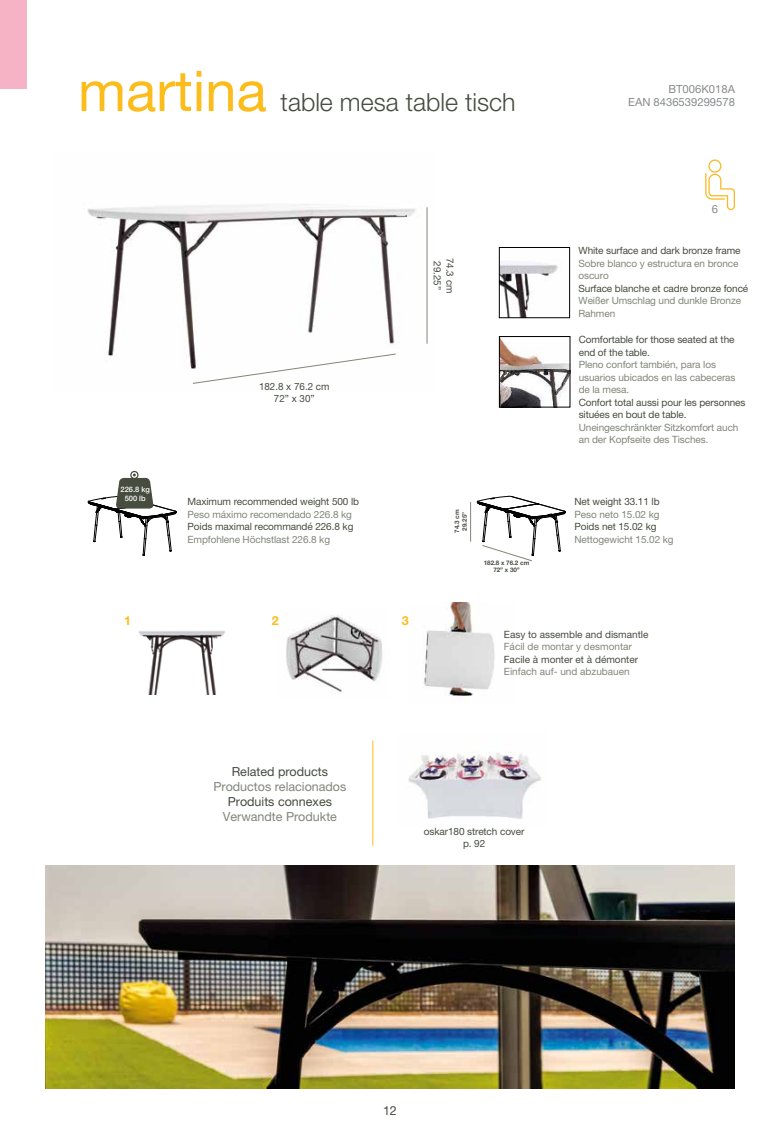
<style>
.page{position:relative;width:780px;height:1134px;background:#fff}
.page>*{position:absolute;margin:0;border:0;box-sizing:border-box;transform-origin:0 0}
.t1{font:56.25px "Helvetica Neue LT Pro";color:#fcbd1c}
.t2{font:300 25px "Helvetica Neue LT Pro";color:#464c3e}
.t3{font:12.5px "Helvetica Neue LT Pro";color:#818678}
.t4{font:12.5px "Helvetica Neue LT Pro";color:#464c3e}
.t5{font:700 12.5px "Helvetica Neue LT Pro";color:#fcbd1c}
.t6{font:11.25px/13.5px "Helvetica Neue LT Pro";color:#888b8d;text-align:right}
.t7{font:10px/12.5px "Helvetica Neue LT Pro";letter-spacing:-.01em;color:#464c3e;text-align:center}
.t8{font:10px/12.5px "Helvetica Neue LT Pro";letter-spacing:-.01em;color:#818678}
.t9{font:500 7.5px/8.8px "Helvetica Neue LT Pro";color:#fff;text-align:center}
.t10{font:700 6.25px/7.5px "Helvetica Neue LT Pro";color:#464c3e;text-align:center}
</style>
<div class="page">
<img style="left:139px;top:630px;width:87px;height:65px">
<img style="left:424px;top:602px;width:71px;height:94px">
<img style="left:286px;top:614px;width:97px;height:78px">
<img style="left:87px;top:204px;width:340px;height:165px">
<img style="left:501px;top:261px;width:57px;height:55px">
<div style="left:499px;top:247px;width:71px;height:71px;border:1px solid #000"></div>
<img style="left:45px;top:865px;width:690px;height:224px">
<svg style="left:192px;top:354px;width:204px;height:30px"></svg>
<svg style="left:477px;top:496px;width:89px;height:65px"></svg>
<hr style="left:470px;top:502px;width:1px;height:40px;background:#828678">
<hr style="left:427px;top:207px;width:1px;height:137px;background:#828678">
<svg style="left:88px;top:470px;width:89px;height:86px"></svg>
<svg style="left:705px;top:159px;width:30px;height:51px"></svg>
<img style="left:501px;top:338px;width:67px;height:67px">
<div style="left:499px;top:336px;width:71px;height:71px;border:1px solid #000"></div>
<div style="left:0;top:0;width:27px;height:89px;background:#f5b3c5"></div>
<img style="left:408px;top:752px;width:133px;height:67px">
<hr style="left:372px;top:741px;width:1px;height:105px;background:#fcbd1c">
<h1 class="t1" style="left:78px;top:57px;width:190px">martina</h1>
<h2 class="t2" style="left:280px;top:87px;width:236px">table mesa table tisch</h2>
<p class="t6" style="left:628px;top:82px;width:108px">BT006K018A<br>EAN 8436539299578</p>
<p class="t6" style="left:712px;top:202px;width:8px">6</p>
<p class="t9" style="left:120px;top:485px;width:31px">226.8 kg<br>500 lb</p>
<p class="t7" style="left:259px;top:380px;width:72px">182.8 x 76.2 cm<br>72” x 30”</p>
<p class="t7" style="left:187px;top:495px;width:173px">Maximum recommended weight 500 lb</p>
<p class="t8" style="left:187px;top:508px;width:166px">Peso máximo recomendado 226.8 kg</p>
<p class="t7" style="left:187px;top:520px;width:167px">Poids maximal recommandé 226.8 kg</p>
<p class="t8" style="left:187px;top:533px;width:144px">Empfohlene Höchstlast 226.8 kg</p>
<p class="t5" style="left:124px;top:612px;width:8px">1</p>
<p class="t5" style="left:272px;top:612px;width:8px">2</p>
<p class="t5" style="left:402px;top:612px;width:8px">3</p>
<p class="t7" style="left:444px;top:261px;width:30px;rotate:90deg">29.25”</p>
<p class="t7" style="left:456px;top:258px;width:37px;rotate:90deg">74.3 cm</p>
<p class="t10" style="left:453px;top:533px;width:25px;rotate:-90deg">74.3 cm<br>29.25”</p>
<p class="t10" style="left:484px;top:558px;width:47px">182.8 x 76.2 cm<br>72” x 30”</p>
<p class="t7" style="left:578px;top:244px;width:163px">White surface and dark bronze frame</p>
<p class="t8" style="left:578px;top:257px;width:161px">Sobre blanco y estructura en bronce oscuro</p>
<p class="t7" style="left:578px;top:282px;width:171px">Surface blanche et cadre bronze foncé</p>
<p class="t8" style="left:578px;top:294px;width:164px">Weißer Umschlag und dunkle Bronze<br>Rahmen</p>
<p class="t7" style="left:578px;top:333px;width:157px;text-align:left">Comfortable for those seated at the end of the table.</p>
<p class="t8" style="left:578px;top:358px;width:158px">Pleno confort también, para los usuarios ubicados en las cabeceras de la mesa.</p>
<p class="t7" style="left:578px;top:396px;width:168px;text-align:left">Confort total aussi pour les personnes situées en bout de table.</p>
<p class="t8" style="left:578px;top:421px;width:161px">Uneingeschränkter Sitzkomfort auch an der Kopfseite des Tisches.</p>
<p class="t7" style="left:574px;top:495px;width:87px">Net weight 33.11 lb</p>
<p class="t8" style="left:574px;top:508px;width:86px">Peso neto 15.02 kg</p>
<p class="t7" style="left:574px;top:520px;width:84px">Poids net 15.02 kg</p>
<p class="t8" style="left:574px;top:533px;width:101px">Nettogewicht 15.02 kg</p>
<p class="t7" style="left:504px;top:628px;width:146px">Easy to assemble and dismantle</p>
<p class="t8" style="left:504px;top:640px;width:129px">Fácil de montar y desmontar</p>
<p class="t7" style="left:504px;top:653px;width:136px">Facile à monter et à démonter</p>
<p class="t8" style="left:504px;top:665px;width:127px">Einfach auf- und abzubauen</p>
<p class="t4" style="left:232px;top:764px;width:98px">Related products</p>
<p class="t3" style="left:213px;top:779px;width:134px">Productos relacionados</p>
<p class="t4" style="left:228px;top:794px;width:106px">Produits connexes</p>
<p class="t3" style="left:223px;top:809px;width:116px">Verwandte Produkte</p>
<p class="t7" style="left:424px;top:825px;width:102px">oskar180 stretch cover p. 92</p>
<p class="t4" style="left:383px;top:1103px;width:15px">12</p>
</div>
